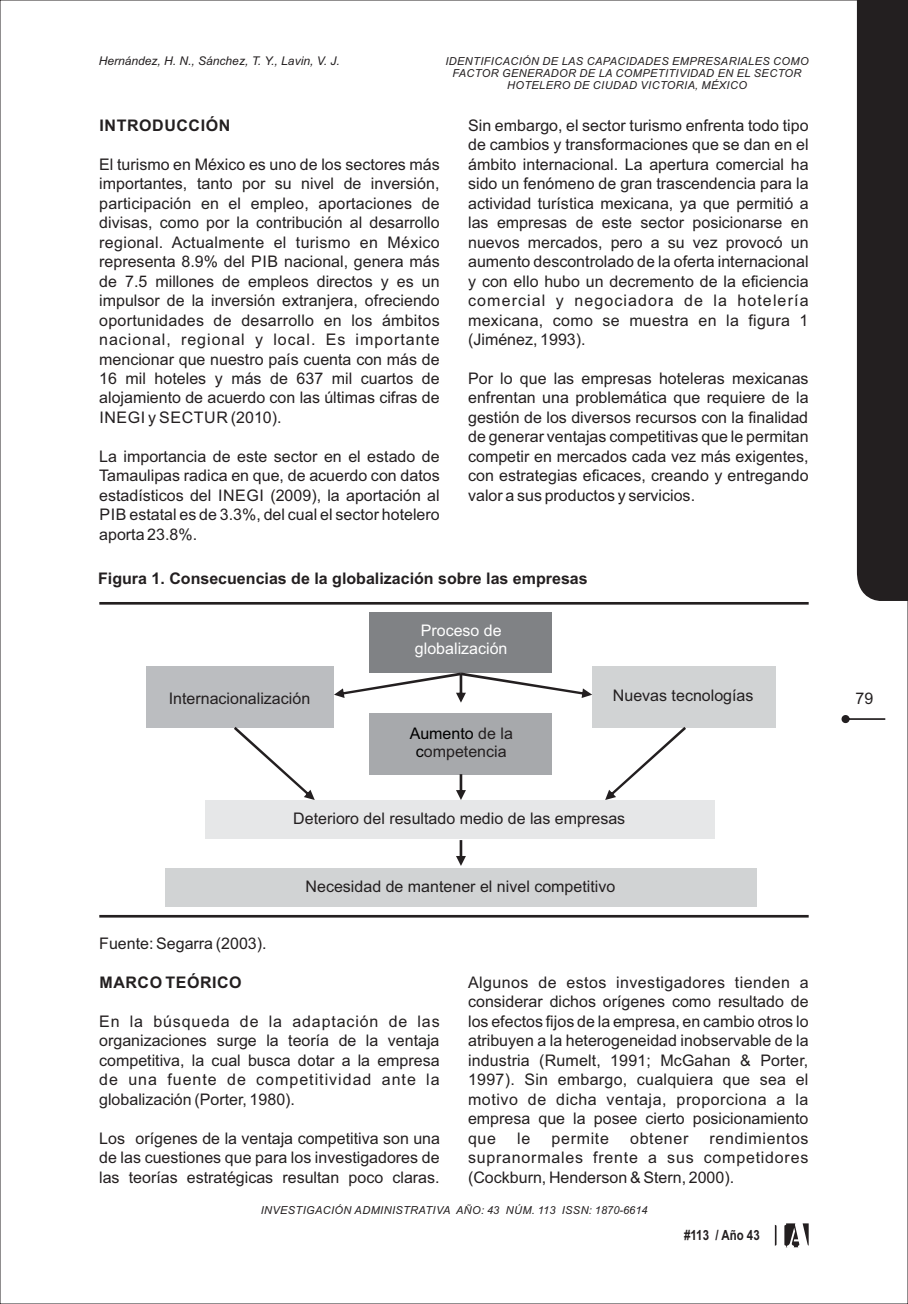
<style>
.page{position:relative;width:908px;height:1304px;background:#fff}
.page>*{position:absolute;margin:0;border:0;box-sizing:border-box;transform-origin:0 0}
.t1{font:16px/19.4px "Arial";color:#231f20;text-align:justify}
.t2{font:700 16px "Arial";color:#231f20}
.t3{font:700 16px "Arial";letter-spacing:.035em;color:#231f20}
.t4{font:16px/17.8px "Arial";color:#fff;text-align:center}
.t5{font:16px "Arial";letter-spacing:.04em;color:#231f20}
.t6{font:700 14px "Arial Narrow";color:#231f20}
.t7{font:italic 12px "Arial";color:#231f20}
.t8{font:italic 11px/12.2px "Arial";letter-spacing:.035em;color:#231f20;text-align:center}
.s1{color:#000}
</style>
<div class="page">
<div style="left:856px;top:0;width:51px;height:601px;background:#231f20"></div>
<svg style="left:841px;top:715px;width:43px;height:8px"></svg>
<svg style="left:774px;top:1225px;width:2px;height:21px"></svg>
<svg style="left:784px;top:1223px;width:24px;height:24px"></svg>
<div style="left:165px;top:868px;width:591px;height:39px;background:#d1d3d4"></div>
<svg style="left:456px;top:840px;width:9px;height:26px"></svg>
<hr style="left:99px;top:602px;width:709px;height:3px;background:#231f20">
<div style="left:369px;top:612px;width:183px;height:60px;background:#808285"></div>
<div style="left:369px;top:713px;width:183px;height:61px;background:#a7a9ac"></div>
<div style="left:591px;top:667px;width:183px;height:61px;background:#d1d3d4"></div>
<div style="left:146px;top:667px;width:187px;height:61px;background:#bbbdc0"></div>
<svg style="left:334px;top:672px;width:258px;height:31px"></svg>
<div style="left:205px;top:800px;width:509px;height:39px;background:#e6e7e8"></div>
<svg style="left:456px;top:774px;width:9px;height:26px"></svg>
<svg style="left:605px;top:727px;width:80px;height:73px"></svg>
<svg style="left:234px;top:727px;width:80px;height:73px"></svg>
<hr style="left:99px;top:915px;width:709px;height:3px;background:#231f20">
<p class="t7" style="left:99px;top:57px;width:242px">Hernández, H. N., Sánchez, T. Y., Lavin, V. J.</p>
<p class="t8" style="left:445px;top:56px;width:364px">IDENTIFICACIÓN DE LAS CAPACIDADES EMPRESARIALES COMO<br>FACTOR GENERADOR DE LA COMPETITIVIDAD EN EL SECTOR<br>HOTELERO DE CIUDAD VICTORIA, MÉXICO</p>
<p class="t3" style="left:99px;top:119px;width:132px">INTRODUCCIÓN</p>
<p class="t1" style="left:99px;top:156px;width:342px">El turismo en México es uno de los sectores más importantes, tanto por su nivel de inversión, participación en el empleo, aportaciones de divisas, como por la contribución al desarrollo regional. Actualmente el turismo en México representa 8.9% del PIB nacional, genera más de 7.5 millones de empleos directos y es un impulsor de la inversión extranjera, ofreciendo oportunidades de desarrollo en los ámbitos nacional, regional y local. Es importante mencionar que nuestro país cuenta con más de 16 mil hoteles y más de 637 mil cuartos de alojamiento de acuerdo con las últimas cifras de INEGI y SECTUR (2010).</p>
<p class="t1" style="left:99px;top:448px;width:342px">La importancia de este sector en el estado de Tamaulipas radica en que, de acuerdo con datos estadísticos del INEGI (2009), la aportación al PIB estatal es de 3.3%, del cual el sector hotelero aporta 23.8%.</p>
<p class="t1" style="left:468px;top:117px;width:342px">Sin embargo, el sector turismo enfrenta todo tipo de cambios y transformaciones que se dan en el ámbito internacional. La apertura comercial ha sido un fenómeno de gran trascendencia para la actividad turística mexicana, ya que permitió a las empresas de este sector posicionarse en nuevos mercados, pero a su vez provocó un aumento descontrolado de la oferta internacional y con ello hubo un decremento de la eficiencia comercial y negociadora de la hotelería mexicana, como se muestra en la figura 1 (Jiménez, 1993).</p>
<p class="t1" style="left:468px;top:370px;width:342px">Por lo que las empresas hoteleras mexicanas enfrentan una problemática que requiere de la gestión de los diversos recursos con la finalidad de generar ventajas competitivas que le permitan competir en mercados cada vez más exigentes, con estrategias eficaces, creando y entregando valor a sus productos y servicios.</p>
<p class="t2" style="left:98px;top:572px;width:491px">Figura 1. Consecuencias de la globalización sobre las empresas</p>
<p class="t4" style="left:415px;top:623px;width:94px">Proceso de globalización</p>
<p class="t1" style="left:169px;top:690px;width:143px">Internacionalización</p>
<p class="t1" style="left:612px;top:687px;width:142px">Nuevas tecnologías</p>
<p class="t1" style="left:409px;top:726px;width:105px;line-height:17.8px;text-align:center"><span class="s1">Aumento</span> de la <span class="s1">c</span>ompetencia</p>
<p class="t1" style="left:293px;top:810px;width:333px">Deterioro del resultado medio de las empresas</p>
<p class="t1" style="left:305px;top:878px;width:311px">Necesidad de mantener el nivel competitivo</p>
<p class="t1" style="left:99px;top:935px;width:169px">Fuente: Segarra (2003).</p>
<p class="t3" style="left:99px;top:976px;width:144px">MARCO TEÓRICO</p>
<p class="t1" style="left:99px;top:1013px;width:342px">En la búsqueda de la adaptación de las organizaciones surge la teoría de la ventaja competitiva, la cual busca dotar a la empresa de una fuente de competitividad ante la globalización (Porter, 1980).</p>
<p class="t1" style="left:99px;top:1130px;width:342px">Los orígenes de la ventaja competitiva son una de las cuestiones que para los investigadores de las teorías estratégicas resultan poco claras.</p>
<p class="t1" style="left:468px;top:974px;width:342px">Algunos de estos investigadores tienden a considerar dichos orígenes como resultado de los efectos fijos de la empresa, en cambio otros lo atribuyen a la heterogeneidad inobservable de la industria (Rumelt, 1991; McGahan &amp; Porter, 1997). Sin embargo, cualquiera que sea el motivo de dicha ventaja, proporciona a la empresa que la posee cierto posicionamiento que</p>
<p class="t1" style="left:468px;top:1130px;width:342px;text-indent:241px">rendimientos supranormales frente a sus competidores (Cockburn, Henderson &amp; Stern, 2000).</p>
<p class="t1" style="left:517px;top:1130px;width:15px">le</p>
<p class="t5" style="left:551px;top:1132px;width:59px">permite</p>
<p class="t5" style="left:629px;top:1132px;width:60px">obtener</p>
<p class="t8" style="left:260px;top:1205px;width:388px">INVESTIGACIÓN ADMINISTRATIVA AÑO: 43 NÚM. 113 ISSN: 1870-6614</p>
<p class="t6" style="left:683px;top:1230px;width:77px">#113 / Año 43</p>
<p class="t1" style="left:855px;top:690px;width:19px">79</p>
</div>
